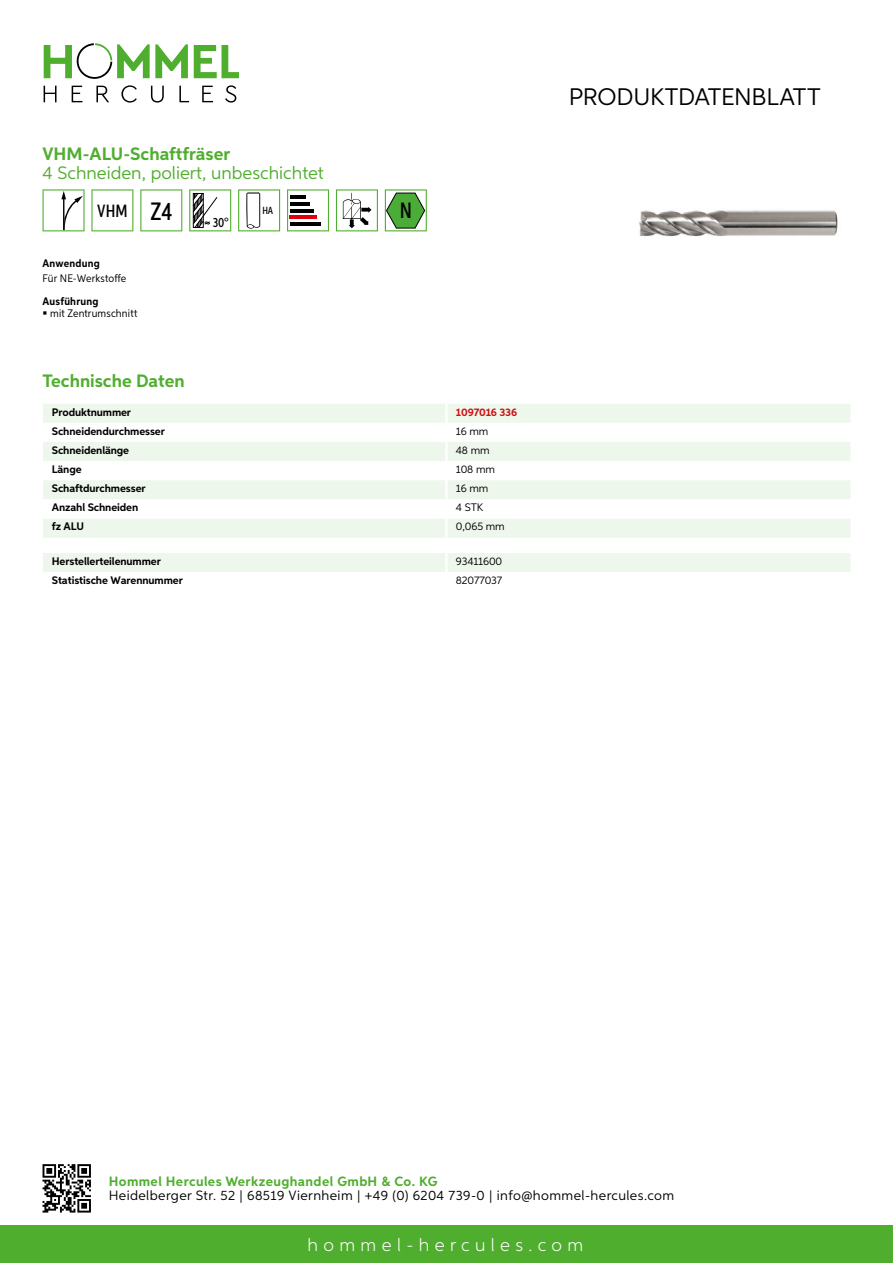
<style>
.page{position:relative;width:893px;height:1263px;background:#fff}
.page>*{position:absolute;margin:0;border:0;box-sizing:border-box;transform-origin:0 0}
.t1{font:24px "Aspira";letter-spacing:-.01em;color:#000}
.t2{font:500 22.2px "Aspira XX Nar";color:#000}
.t3{font:700 18px "Aspira";color:#50ae2f}
.t4{font:18px "Aspira";color:#50ae2f}
.t5{font:300 18px "Aspira";letter-spacing:.3em;color:#fff}
.t6{font:500 17.85px "Aspira XX Nar";color:#000}
.t7{font:13.5px "Aspira";letter-spacing:.03em;color:#000}
.t8{font:700 13.5px "Aspira";letter-spacing:.03em;color:#50ae2f}
.t9{font:500 13.35px "Aspira XX Nar";color:#000}
.t10{font:700 10.95px "Aspira";letter-spacing:-.01em;color:#000}
.t11{font:10.95px "Aspira";letter-spacing:-.01em;color:#000}
.t12{font:10.95px "Aspira Nar";letter-spacing:.015em;color:#000}
.t13{font:700 10.95px "Aspira Nar";letter-spacing:.02em;color:#000}
.t14{font:700 10.95px "Aspira";letter-spacing:-.01em;color:#cd1013}
.t15{font:500 10.35px "Aspira XX Nar";color:#000}
.s1{font-size:25.2px}
</style>
<div class="page">
<div style="left:0;top:1226px;width:893px;height:37px;background:#50ae2f"></div>
<svg style="left:43px;top:1164px;width:48px;height:48px"></svg>
<svg style="left:194px;top:45px;width:45px;height:33px"></svg>
<svg style="left:44px;top:43px;width:144px;height:36px"></svg>
<svg style="left:44px;top:86px;width:13px;height:16px"></svg>
<svg style="left:72px;top:86px;width:10px;height:16px"></svg>
<svg style="left:96px;top:86px;width:13px;height:16px"></svg>
<svg style="left:121px;top:85px;width:16px;height:18px"></svg>
<svg style="left:151px;top:86px;width:13px;height:17px"></svg>
<svg style="left:179px;top:86px;width:10px;height:16px"></svg>
<svg style="left:202px;top:86px;width:11px;height:16px"></svg>
<svg style="left:225px;top:85px;width:11px;height:18px"></svg>
<div style="left:43px;top:404px;width:807px;height:134px;background:#eef7eb"></div>
<svg style="left:43px;top:423px;width:807px;height:95px"></svg>
<hr style="left:445px;top:404px;width:3px;height:19px;background:#fff">
<hr style="left:445px;top:423px;width:3px;height:19px;background:#fff">
<hr style="left:445px;top:442px;width:3px;height:19px;background:#fff">
<hr style="left:445px;top:461px;width:3px;height:19px;background:#fff">
<hr style="left:445px;top:480px;width:3px;height:19px;background:#fff">
<hr style="left:445px;top:499px;width:3px;height:19px;background:#fff">
<hr style="left:445px;top:518px;width:3px;height:20px;background:#fff">
<div style="left:43px;top:553px;width:807px;height:19px;background:#eef7eb"></div>
<svg style="left:43px;top:189px;width:42px;height:42px"></svg>
<svg style="left:91px;top:189px;width:42px;height:42px"></svg>
<svg style="left:140px;top:189px;width:42px;height:42px"></svg>
<svg style="left:189px;top:189px;width:42px;height:42px"></svg>
<svg style="left:238px;top:189px;width:42px;height:42px"></svg>
<svg style="left:287px;top:189px;width:42px;height:42px"></svg>
<hr style="left:290px;top:196px;width:16px;height:3px;background:#000">
<hr style="left:290px;top:202px;width:20px;height:4px;background:#000">
<hr style="left:290px;top:209px;width:23px;height:3px;background:#000">
<hr style="left:290px;top:216px;width:27px;height:3px;background:#e3000b">
<hr style="left:290px;top:222px;width:31px;height:4px;background:#000">
<svg style="left:336px;top:189px;width:42px;height:42px"></svg>
<svg style="left:385px;top:189px;width:42px;height:42px"></svg>
<img style="left:639px;top:210px;width:199px;height:27px">
<h3 class="t3" style="left:43px;top:142px;width:189px">VHM-ALU-Schaftfräser</h3>
<h3 class="t4" style="left:43px;top:162px;width:283px">4 Schneiden, poliert, unbeschichtet</h3>
<h3 class="t6" style="left:97px;top:200px;width:76px">VHM <span class="s1">Z4</span></h3>
<p class="t13" style="left:43px;top:257px;width:59px">Anwendung</p>
<p class="t12" style="left:43px;top:272px;width:85px">Für NE-Werkstoffe</p>
<p class="t13" style="left:43px;top:294px;width:58px">Ausführung</p>
<p class="t12" style="left:50px;top:307px;width:89px">mit Zentrumschnitt</p>
<p class="t9" style="left:213px;top:215px;width:17px">30°</p>
<p class="t15" style="left:262px;top:204px;width:12px">HA</p>
<h2 class="t2" style="left:400px;top:197px;width:14px">N</h2>
<h3 class="t3" style="left:43px;top:369px;width:144px">Technische Daten</h3>
<p class="t10" style="left:52px;top:405px;width:81px">Produktnummer</p>
<p class="t14" style="left:456px;top:405px;width:63px">1097016 336</p>
<p class="t10" style="left:52px;top:424px;width:115px">Schneidendurchmesser</p>
<p class="t11" style="left:456px;top:424px;width:34px">16 mm</p>
<p class="t10" style="left:52px;top:443px;width:79px">Schneidenlänge</p>
<p class="t11" style="left:456px;top:443px;width:35px">48 mm</p>
<p class="t10" style="left:52px;top:462px;width:31px">Länge</p>
<p class="t11" style="left:456px;top:463px;width:41px">108 mm</p>
<p class="t10" style="left:52px;top:482px;width:95px">Schaftdurchmesser</p>
<p class="t11" style="left:456px;top:482px;width:34px">16 mm</p>
<p class="t10" style="left:52px;top:501px;width:88px">Anzahl Schneiden</p>
<p class="t11" style="left:456px;top:501px;width:23px">4 STK</p>
<p class="t10" style="left:52px;top:520px;width:34px">fz ALU</p>
<p class="t11" style="left:456px;top:520px;width:50px">0,065 mm</p>
<p class="t10" style="left:52px;top:554px;width:111px">Herstellerteilenummer</p>
<p class="t11" style="left:456px;top:554px;width:48px">93411600</p>
<p class="t10" style="left:52px;top:574px;width:132px">Statistische Warennummer</p>
<p class="t11" style="left:456px;top:574px;width:48px">82077037</p>
<h1 class="t1" style="left:569px;top:82px;width:253px">Produktdatenblatt</h1>
<p class="t8" style="left:109px;top:1172px;width:330px">Hommel Hercules Werkzeughandel GmbH &amp; Co. KG</p>
<p class="t7" style="left:109px;top:1187px;width:567px">Heidelberger Str. 52 | 68519 Viernheim | +49 (0) 6204 739-0 | info@hommel-hercules.com</p>
<h3 class="t5" style="left:307px;top:1234px;width:277px">hommel-hercules.com</h3>
</div>
